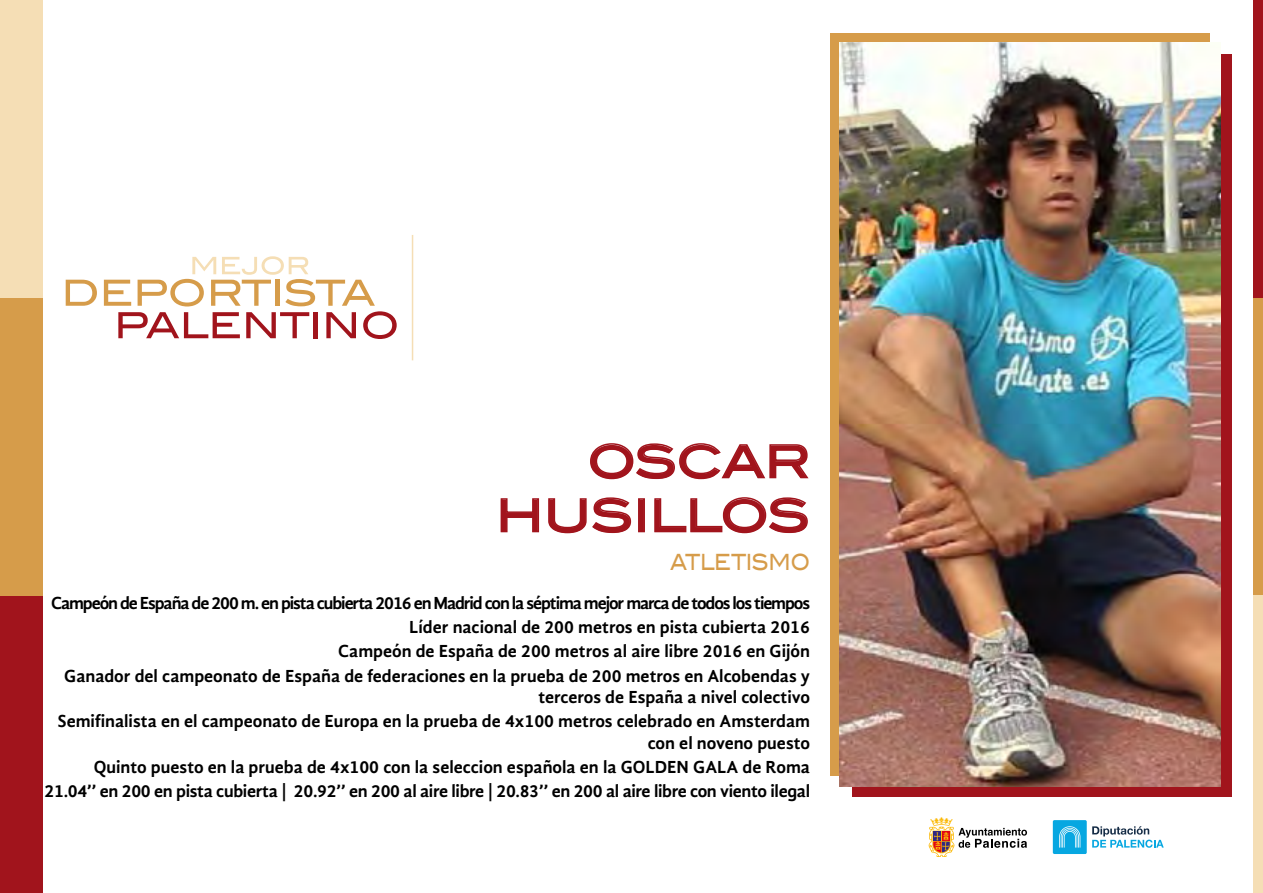
<style>
.page{position:relative;width:1263px;height:893px;background:#fff}
.page>*{position:absolute;margin:0;border:0;box-sizing:border-box;transform-origin:0 0}
.t1{font:500 45px/54px "ITC Blair W01";letter-spacing:-.02em;color:#a1141c;text-align:right}
.t2{font:500 22.5px "ITC Blair W01";letter-spacing:-.02em;color:#d69c4a;scale:.8 1}
.t3{font:700 18px/24.2px "Gandhi Sans";color:#000;text-align:right}
</style>
<div class="page">
<div style="left:0;top:595px;width:43px;height:298px;background:#a1141c"></div>
<div style="left:0;top:298px;width:43px;height:297px;background:#d69c4a"></div>
<div style="left:0;top:0;width:43px;height:298px;background:#f5deb5"></div>
<div style="left:1253px;top:0;width:10px;height:298px;background:#a1141c"></div>
<div style="left:1253px;top:298px;width:10px;height:297px;background:#d69c4a"></div>
<div style="left:1253px;top:595px;width:10px;height:298px;background:#f5deb5"></div>
<svg style="left:1092px;top:826px;width:72px;height:22px"></svg>
<div style="left:1053px;top:820px;width:34px;height:34px;background:#07a7e1;border-radius:2px"></div>
<svg style="left:1059px;top:826px;width:21px;height:21px"></svg>
<svg style="left:928px;top:817px;width:99px;height:40px"></svg>
<div style="left:830px;top:33px;width:379px;height:742px;background:#d69c4a"></div>
<div style="left:852px;top:54px;width:379px;height:743px;background:#a1141c"></div>
<img style="left:840px;top:42px;width:380px;height:745px">
<svg style="left:590px;top:443px;width:219px;height:37px"></svg>
<svg style="left:500px;top:498px;width:40px;height:35px"></svg>
<svg style="left:548px;top:497px;width:84px;height:37px"></svg>
<div style="left:638px;top:498px;width:7px;height:34px;border:2px solid #a1141c"></div>
<svg style="left:654px;top:497px;width:154px;height:37px"></svg>
<hr style="left:412px;top:235px;width:1px;height:125px;background:#f5deb5">
<svg style="left:66px;top:280px;width:31px;height:26px"></svg>
<svg style="left:104px;top:256px;width:293px;height:83px"></svg>
<h1 class="t1" style="left:496px;top:434px;width:316px">OSCAR<br>HUSILLOS</h1>
<p class="t2" style="left:670px;top:548px;width:176px">ATLETISMO</p>
<p class="t3" style="left:51px;top:591px;width:760px">Campeón de España de 200 m. en pista cubierta 2016 en Madrid con la séptima mejor marca de todos los tiempos Líder nacional de 200 metros en pista cubierta 2016<br>Campeón de España de 200 metros al aire libre 2016 en Gijón<br>Ganador del campeonato de España de federaciones en la prueba de 200 metros en Alcobendas y</p>
<p class="t3" style="left:58px;top:685px;width:754px">terceros de España a nivel colectivo<br>Semifinalista en el campeonato de Europa en la prueba de 4x100 metros celebrado en Amsterdam</p>
<p class="t3" style="left:45px;top:731px;width:767px">con el noveno puesto<br>Quinto puesto en la prueba de 4x100 con la seleccion española en la GOLDEN GALA de Roma<br>21.04’’ en 200 en pista cubierta | 20.92’’ en 200 al aire libre | 20.83’’ en 200 al aire libre con viento ilegal</p>
</div>
